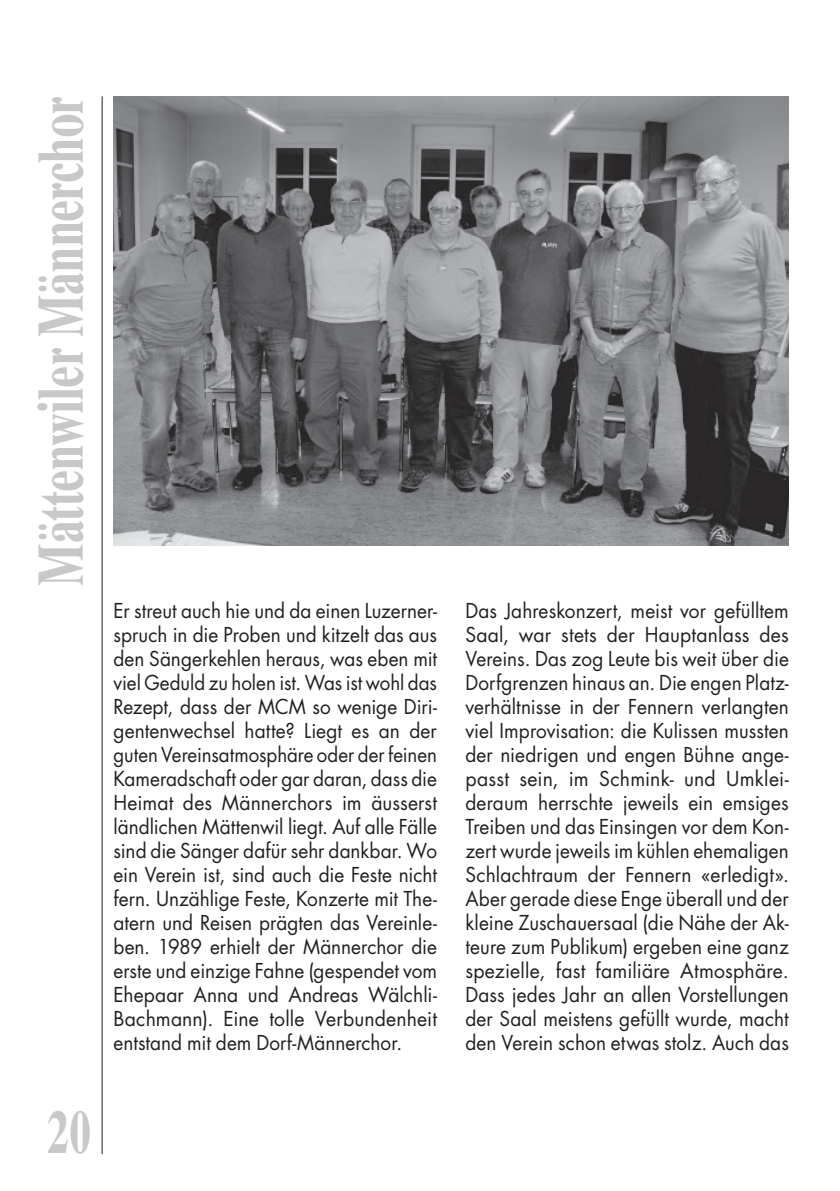
<style>
.page{position:relative;width:840px;height:1191px;background:#fff}
.page>*{position:absolute;margin:0;border:0;box-sizing:border-box;transform-origin:0 0}
.t1{font:700 64px "Times Ten LT Std";letter-spacing:-.005em;color:#c7c8ca;scale:.7 1}
.t2{font:700 60px "Times Ten LT Std";color:#c7c8ca;scale:.7 1}
.t3{font:20px/24px "Futura Std";letter-spacing:.005em;color:#231f20;text-align:justify;scale:.95 1}
</style>
<div class="page">
<hr style="left:102px;top:96px;width:1px;height:1058px;background:#231f20">
<img style="left:113px;top:96px;width:675px;height:449px">
<h1 class="t1" style="left:22px;top:586px;width:701px;rotate:-90deg">Mättenwiler Männerchor</h1>
<p class="t3" style="left:113px;top:598px;width:342px">Er streut auch hie und da einen Luzerner&shy;spruch in die Proben und kitzelt das aus den Sängerkehlen heraus, was eben mit viel Geduld zu holen ist. Was ist wohl das Rezept, dass der MCM so wenige Diri&shy;gentenwechsel hatte? Liegt es an der guten Vereinsatmosphäre oder der feinen Kameradschaft oder gar daran, dass die Heimat des Männerchors im äusserst ländlichen Mättenwil liegt. Auf alle Fälle sind die Sänger dafür sehr dankbar. Wo ein Verein ist, sind auch die Feste nicht fern. Unzählige Feste, Konzerte mit The&shy;atern und Reisen prägten das Vereinle&shy;ben. 1989 erhielt der Männerchor die erste und einzige Fahne (gespendet vom Ehepaar Anna und Andreas Wälchli-Bachmann). Eine tolle Verbundenheit entstand mit dem Dorf-Männerchor.</p>
<h2 class="t2" style="left:48px;top:1096px;width:63px">20</h2>
<p class="t3" style="left:465px;top:598px;width:342px">Das Jahreskonzert, meist vor gefülltem Saal, war stets der Hauptanlass des Vereins. Das zog Leute bis weit über die Dorfgrenzen hinaus an. Die engen Platz&shy;verhältnisse in der Fennern verlangten viel Improvisation: die Kulissen mussten der niedrigen und engen Bühne ange&shy;passt sein, im Schmink- und Umklei&shy;deraum herrschte jeweils ein emsiges Treiben und das Einsingen vor dem Kon&shy;zert wurde jeweils im kühlen ehemaligen Schlachtraum der Fennern «erledigt».<br>Aber gerade diese Enge überall und der kleine Zuschauersaal (die Nähe der Ak&shy;teure zum Publikum) ergeben eine ganz spezielle, fast familiäre Atmosphäre.<br>Dass jedes Jahr an allen Vorstellungen der Saal meistens gefüllt wurde, macht den Verein schon etwas stolz. Auch das</p>
</div>
